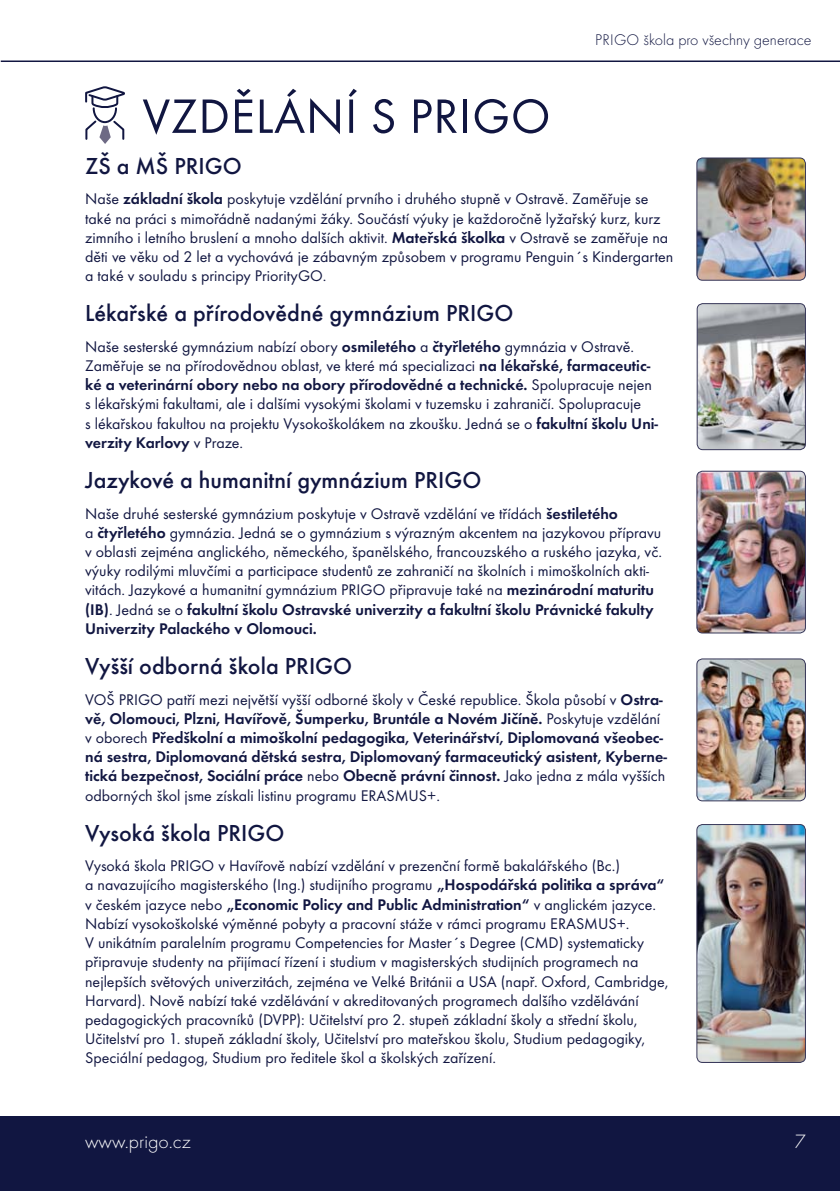
<style>
.page{position:relative;width:840px;height:1191px;background:#fff}
.page>*{position:absolute;margin:0;border:0;box-sizing:border-box;transform-origin:0 0}
.t1{font:50px "Futura TOT";letter-spacing:.015em;color:#111641}
.t2{font:500 24px "Futura TOT";color:#111641}
.t3{font:20px "Futura TOT Ligh";color:#fff}
.t4{font:16px/19.2px "Futura TOT";color:#111641}
.t5{font:600 16px/19.2px "Futura TOT";color:#111641}
.t6{font:16px "Futura TOT Ligh";color:#111641}
.s1{font-weight:600}
.s2{font-weight:400}
</style>
<div class="page">
<div style="left:0;top:1116px;width:839px;height:75px;background:#111641"></div>
<hr style="left:1px;top:60px;width:838px;height:2px;background:#111641">
<svg style="left:85px;top:86px;width:40px;height:58px"></svg>
<img style="left:696px;top:304px;width:109px;height:146px;border-radius:6px">
<div style="left:696px;top:303px;width:109px;height:147px;border:1px solid #363658;border-radius:6px"></div>
<img style="left:696px;top:659px;width:109px;height:142px;border-radius:6px">
<div style="left:696px;top:658px;width:109px;height:143px;border:1px solid #363658;border-radius:6px"></div>
<img style="left:696px;top:158px;width:109px;height:122px;border-radius:6px">
<div style="left:696px;top:157px;width:109px;height:124px;border:1px solid #363658;border-radius:6px"></div>
<img style="left:696px;top:471px;width:109px;height:162px;border-radius:6px">
<div style="left:696px;top:471px;width:109px;height:162px;border:1px solid #363658;border-radius:6px"></div>
<img style="left:696px;top:824px;width:109px;height:238px;border-radius:6px">
<div style="left:696px;top:824px;width:109px;height:239px;border:1px solid #363658;border-radius:6px"></div>
<h1 class="t1" style="left:142px;top:93px;width:409px">VZDĚLÁNÍ S PRIGO</h1>
<p class="t6" style="left:595px;top:32px;width:218px">PRIGO škola pro všechny generace</p>
<h2 class="t2" style="left:85px;top:155px;width:158px">ZŠ a MŠ PRIGO</h2>
<p class="t4" style="left:85px;top:190px;width:589px">Naše <span class="s1">základní škola</span> poskytuje vzdělání prvního i druhého stupně v Ostravě. Zaměřuje se také na práci s mimořádně nadanými žáky. Součástí výuky je každoročně lyžařský kurz, kurz zimního i letního bruslení a mnoho dalších aktivit. <span class="s1">Mateřská školka</span> v Ostravě se zaměřuje na děti ve věku od 2 let a vychovává je zábavným způsobem v programu Penguin´s Kindergarten a také v souladu s principy PriorityGO.</p>
<h2 class="t2" style="left:85px;top:302px;width:429px">Lékařské a přírodovědné gymnázium PRIGO</h2>
<p class="t4" style="left:85px;top:338px;width:574px">Naše sesterské gymnázium nabízí obory <span class="s1">osmiletého</span> a <span class="s1">čtyřletého</span> gymnázia v Ostravě.<br>Zaměřuje se na přírodovědnou oblast, ve které má specializaci <span class="s1">na lékařské, farmaceutic&shy;ké a veterinární obory nebo na obory přírodovědné a technické.</span> Spolupracuje nejen s lékařskými fakultami, ale i dalšími vysokými školami v tuzemsku i zahraničí. Spolupracuje<br>s lékařskou fakultou na projektu Vysokoškolákem na zkoušku. Jedná se o <span class="s1">fakultní školu Uni&shy;verzity Karlovy</span> v Praze.</p>
<h2 class="t2" style="left:85px;top:469px;width:397px">Jazykové a humanitní gymnázium PRIGO</h2>
<p class="t4" style="left:85px;top:504px;width:578px">Naše druhé sesterské gymnázium poskytuje v Ostravě vzdělání ve třídách <span class="s1">šestiletého<br></span>a <span class="s1">čtyřletého</span> gymnázia. Jedná se o gymnázium s výrazným akcentem na jazykovou přípravu v oblasti zejména anglického, německého, španělského, francouzského a ruského jazyka, vč. výuky rodilými mluvčími a participace studentů ze zahraničí na školních i mimoškolních akti&shy;vitách. Jazykové a humanitní gymnázium PRIGO připravuje také na <span class="s1">mezinárodní maturitu (IB)</span>. Jedná se o <span class="s1">fakultní školu Ostravské univerzity a fakultní školu Právnické fakulty Univerzity Palackého v Olomouci.</span></p>
<h2 class="t2" style="left:85px;top:655px;width:268px">Vyšší odborná škola PRIGO</h2>
<p class="t5" style="left:85px;top:690px;width:583px"><span class="s2">VOŠ PRIGO patří mezi největší vyšší odborné školy v České republice. Škola působí v</span> Ostra&shy;vě, Olomouci, Plzni, Havířově, Šumperku, Bruntále a Novém Jičíně. <span class="s2">Poskytuje vzdělání v oborech</span> Předškolní a mimoškolní pedagogika, Veterinářství, Diplomovaná všeobec&shy;ná sestra, Diplomovaná dětská sestra, Diplomovaný farmaceutický asistent, Kyberne&shy;tická bezpečnost, Sociální práce <span class="s2">nebo</span> Obecně právní činnost. <span class="s2">Jako jedna z mála vyšších odborných škol jsme získali listinu programu ERASMUS+.</span></p>
<h2 class="t2" style="left:85px;top:822px;width:201px">Vysoká škola PRIGO</h2>
<p class="t4" style="left:85px;top:857px;width:584px">Vysoká škola PRIGO v Havířově nabízí vzdělání v prezenční formě bakalářského (Bc.)<br>a navazujícího magisterského (Ing.) studijního programu <span class="s1">„Hospodářská politika a správa“ </span>v českém jazyce nebo <span class="s1">„Economic Policy and Public Administration“</span> v anglickém jazyce.<br>Nabízí vysokoškolské výměnné pobyty a pracovní stáže v rámci programu ERASMUS+.<br>V unikátním paralelním programu Competencies for Master´s Degree (CMD) systematicky připravuje studenty na přijímací řízení i studium v magisterských studijních programech na nejlepších světových univerzitách, zejména ve Velké Británii a USA (např. Oxford, Cambridge, Harvard). Nově nabízí také vzdělávání v akreditovaných programech dalšího vzdělávání pedagogických pracovníků (DVPP): Učitelství pro 2. stupeň základní školy a střední školu, Učitelství pro 1. stupeň základní školy, Učitelství pro mateřskou školu, Studium pedagogiky, Speciální pedagog, Studium pro ředitele škol a školských zařízení.</p>
<p class="t3" style="left:85px;top:1131px;width:107px">www.prigo.cz</p>
<p class="t3" style="left:794px;top:1131px;width:12px">7</p>
</div>
